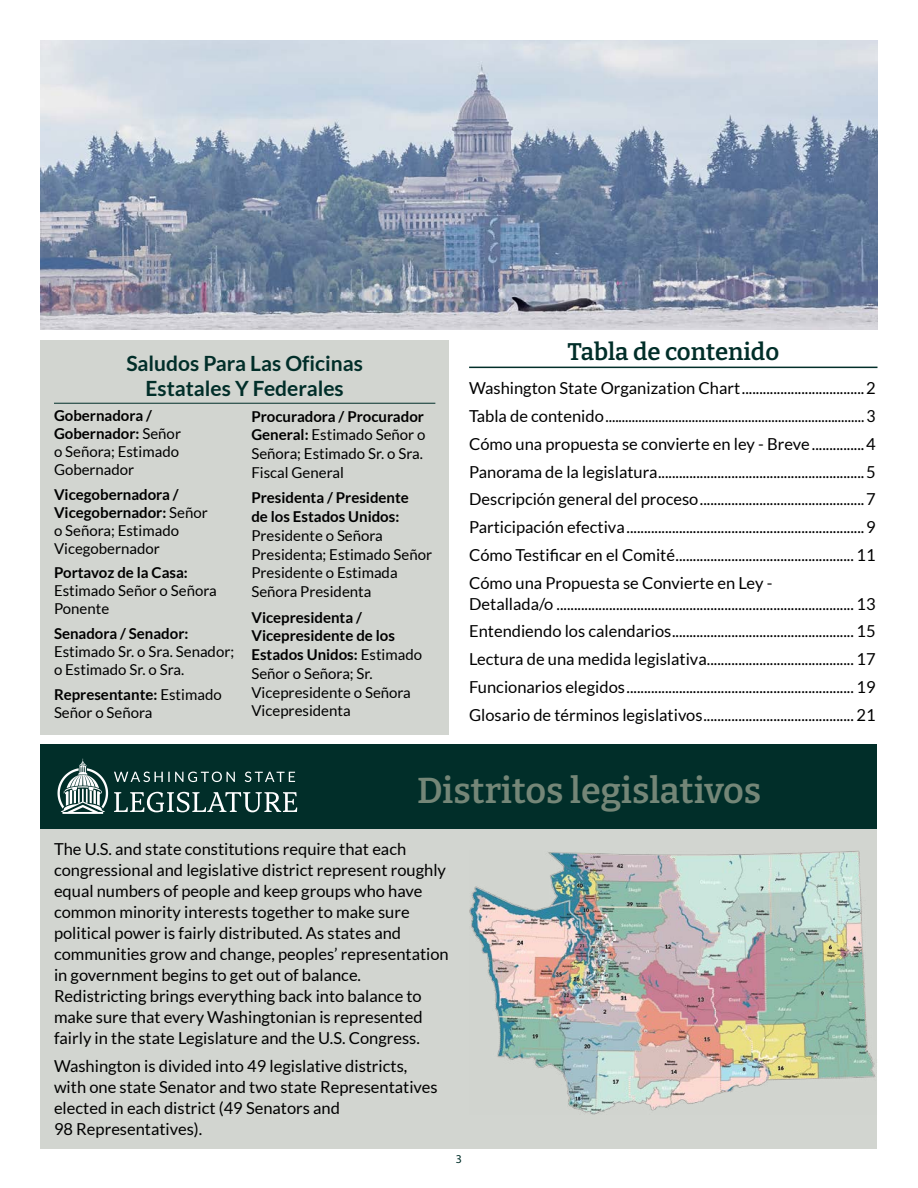
<style>
.page{position:relative;width:918px;height:1188px;background:#fff}
.page>*{position:absolute;margin:0;border:0;box-sizing:border-box;transform-origin:0 0}
.t1{font:100 36px "Bitter";color:#748677}
.t2{font:100 24px "Bitter";color:#012e29}
.t3{font:700 21px/25.2px "Lato";color:#012e29;text-align:center}
.t4{font:16.5px/21px "Lato";color:#000}
.t5{font:15px/18.8px "Lato";color:#000}
.t6{font:700 15px/18.8px "Lato";color:#000}
.t7{font:12px "Myriad Pro";color:#012e29}
.s1{font-weight:700}
</style>
<div class="page">
<div style="left:40px;top:829px;width:838px;height:320px;background:#d2d5d0"></div>
<img style="left:469px;top:851px;width:409px;height:264px">
<div style="left:40px;top:744px;width:838px;height:85px;background:#012e29"></div>
<svg style="left:58px;top:759px;width:239px;height:55px"></svg>
<div style="left:40px;top:340px;width:409px;height:395px;background:#d2d5d0"></div>
<hr style="left:54px;top:403px;width:381px;height:1px;background:#012e29">
<img style="left:41px;top:40px;width:837px;height:289px">
<hr style="left:469px;top:367px;width:409px;height:1px;background:#012e29">
<p class="t3" style="left:126px;top:350px;width:238px">Saludos Para Las Oficinas<br>Estatales Y Federales</p>
<p class="t5" style="left:54px;top:406px;width:129px;line-height:18px"><span class="s1">Gobernadora /<br>Gobernador:</span> Señor o Señora; Estimado<br>Gobernador</p>
<p class="t5" style="left:54px;top:485px;width:155px;line-height:18px"><span class="s1">Vicegobernadora /<br>Vicegobernador:</span> Señor o Señora; Estimado<br>Vicegobernador</p>
<p class="t6" style="left:54px;top:563px;width:135px">Portavoz de la Casa:</p>
<p class="t5" style="left:54px;top:582px;width:164px;line-height:18px">Estimado Señor o Señora<br>Ponente</p>
<p class="t6" style="left:54px;top:624px;width:136px">Senadora / Senador:</p>
<p class="t5" style="left:54px;top:643px;width:182px;line-height:18px">Estimado Sr. o Sra. Senador; o Estimado Sr. o Sra.</p>
<p class="t5" style="left:54px;top:685px;width:169px;line-height:18px"><span class="s1">Representante:</span> Estimado<br>Señor o Señora</p>
<p class="t5" style="left:251px;top:407px;width:176px"><span class="s1">Procuradora / Procurador<br>General:</span> Estimado Señor o<br>Señora; Estimado Sr. o Sra.<br>Fiscal General</p>
<p class="t6" style="left:251px;top:488px;width:159px">Presidenta / Presidente de los Estados Unidos:</p>
<p class="t5" style="left:251px;top:526px;width:182px">Presidente o Señora<br>Presidenta; Estimado Señor<br>Presidente o Estimada<br>Señora Presidenta</p>
<p class="t5" style="left:251px;top:608px;width:172px"><span class="s1">Vicepresidenta /<br>Vicepresidente de los<br>Estados Unidos:</span> Estimado<br>Señor o Señora; Sr.<br>Vicepresidente o Señora<br>Vicepresidenta</p>
<h2 class="t2" style="left:567px;top:336px;width:213px">Tabla de contenido</h2>
<p class="t4" style="left:469px;top:374px;width:408px;line-height:27.8px;text-align:justify">Washington State Organization Chart...................................2<br>Tabla de contenido..............................................................................3<br>Cómo una propuesta se convierte en ley - Breve ...............4<br>Panorama de la legislatura...........................................................5<br>Descripción general del proceso...............................................7<br>Participación efectiva....................................................................9<br>Cómo Testificar en el Comité................................................... 11<br>Cómo una Propuesta se Convierte en Ley -</p>
<p class="t4" style="left:469px;top:590px;width:408px;line-height:27.8px;text-align:justify">Detallada/o ..................................................................................... 13<br>Entendiendo los calendarios.................................................... 15<br>Lectura de una medida legislativa.......................................... 17<br>Funcionarios elegidos................................................................. 19<br>Glosario de términos legislativos........................................... 21</p>
<h1 class="t1" style="left:417px;top:768px;width:346px">Distritos legislativos</h1>
<p class="t4" style="left:54px;top:839px;width:396px">The U.S. and state constitutions require that each congressional and legislative district represent roughly equal numbers of people and keep groups who have common minority interests together to make sure political power is fairly distributed. As states and communities grow and change, peoples’ representation in government begins to get out of balance.<br>Redistricting brings everything back into balance to make sure that every Washingtonian is represented fairly in the state Legislature and the U.S. Congress.</p>
<p class="t4" style="left:54px;top:1056px;width:385px">Washington is divided into 49 legislative districts, with one state Senator and two state Representatives elected in each district (49 Senators and<br>98 Representatives).</p>
<p class="t7" style="left:456px;top:1152px;width:8px">3</p>
</div>
